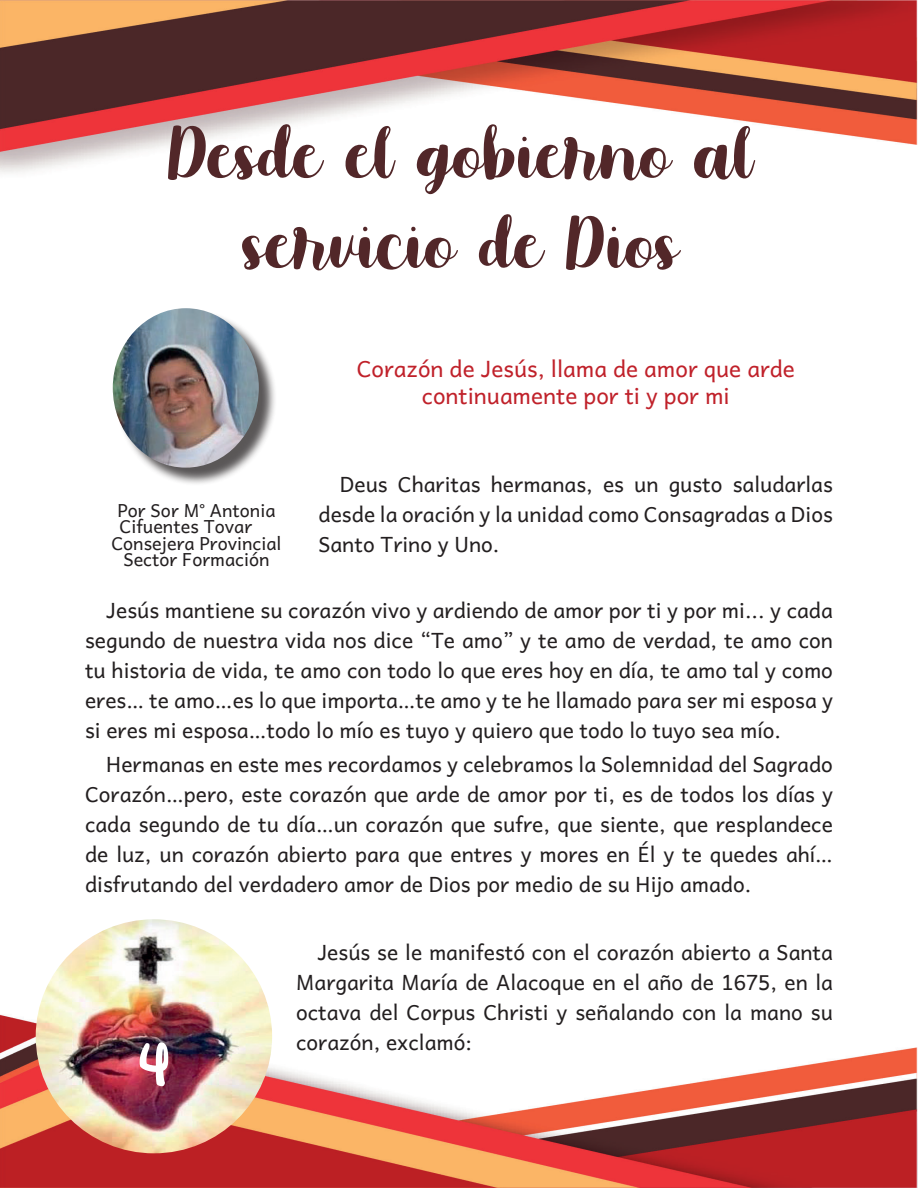
<style>
.page{position:relative;width:918px;height:1188px;background:#fff}
.page>*{position:absolute;margin:0;border:0;box-sizing:border-box;transform-origin:0 0}
.Títulos{font:90px/90px "Moonbright Demo";color:#522729;text-align:center}
.t1{font:700 54px "Waltograph UI";color:#fff}
.t2{font:22.5px/27px "Andika Basic";color:#c0212a;text-align:center}
.t3{font:21px/30px "Andika Basic";color:#231f20;text-align:justify}
.t4{font:18px/16.5px "Andika Basic";color:#231f20}
</style>
<div class="page">
<img style="left:0;top:1014px;width:918px;height:173px">
<img style="left:36px;top:919px;width:236px;height:234px">
<img style="left:0;top:0;width:917px;height:173px">
<img style="left:917px;top:0;width:1px;height:145px">
<div style="left:115px;top:310px;width:163px;height:177px;background:#231f20;opacity:.75"></div>
<img style="left:113px;top:308px;width:146px;height:160px">
<p class="Títulos" style="left:167px;top:107px;width:586px">Desde el gobierno al servicio de Dios</p>
<p class="t4" style="left:117px;top:499px;width:160px">Por Sor M° Antonia<br>Cifuentes Tovar</p>
<p class="t4" style="left:111px;top:532px;width:172px">Consejera Provincial</p>
<p class="t4" style="left:123px;top:549px;width:148px">Sector Formación</p>
<p class="t2" style="left:357px;top:352px;width:440px">Corazón de Jesús, llama de amor que arde continuamente por ti y por mi</p>
<p class="t3" style="left:318px;top:466px;width:516px;text-indent:21px">Deus Charitas hermanas, es un gusto saludarlas desde la oración y la unidad como Consagradas a Dios Santo Trino y Uno.</p>
<p class="t3" style="left:85px;top:592px;width:749px;text-indent:21px">Jesús mantiene su corazón vivo y ardiendo de amor por ti y por mi... y cada segundo de nuestra vida nos dice “Te amo” y te amo de verdad, te amo con tu historia de vida, te amo con todo lo que eres hoy en día, te amo tal y como eres… te amo…es lo que importa…te amo y te he llamado para ser mi esposa y si eres mi esposa…todo lo mío es tuyo y quiero que todo lo tuyo sea mío.</p>
<p class="t3" style="left:85px;top:747px;width:749px;text-indent:21px">Hermanas en este mes recordamos y celebramos la Solemnidad del Sagrado Corazón…pero, este corazón que arde de amor por ti, es de todos los días y cada segundo de tu día…un corazón que sufre, que siente, que resplandece de luz, un corazón abierto para que entres y mores en Él y te quedes ahí… disfrutando del verdadero amor de Dios por medio de su Hijo amado.</p>
<h2 class="t1" style="left:136px;top:1033px;width:39px">4</h2>
<p class="t3" style="left:296px;top:934px;width:538px;text-indent:21px">Jesús se le manifestó con el corazón abierto a Santa Margarita María de Alacoque en el año de 1675, en la octava del Corpus Christi y señalando con la mano su corazón, exclamó:</p>
</div>
